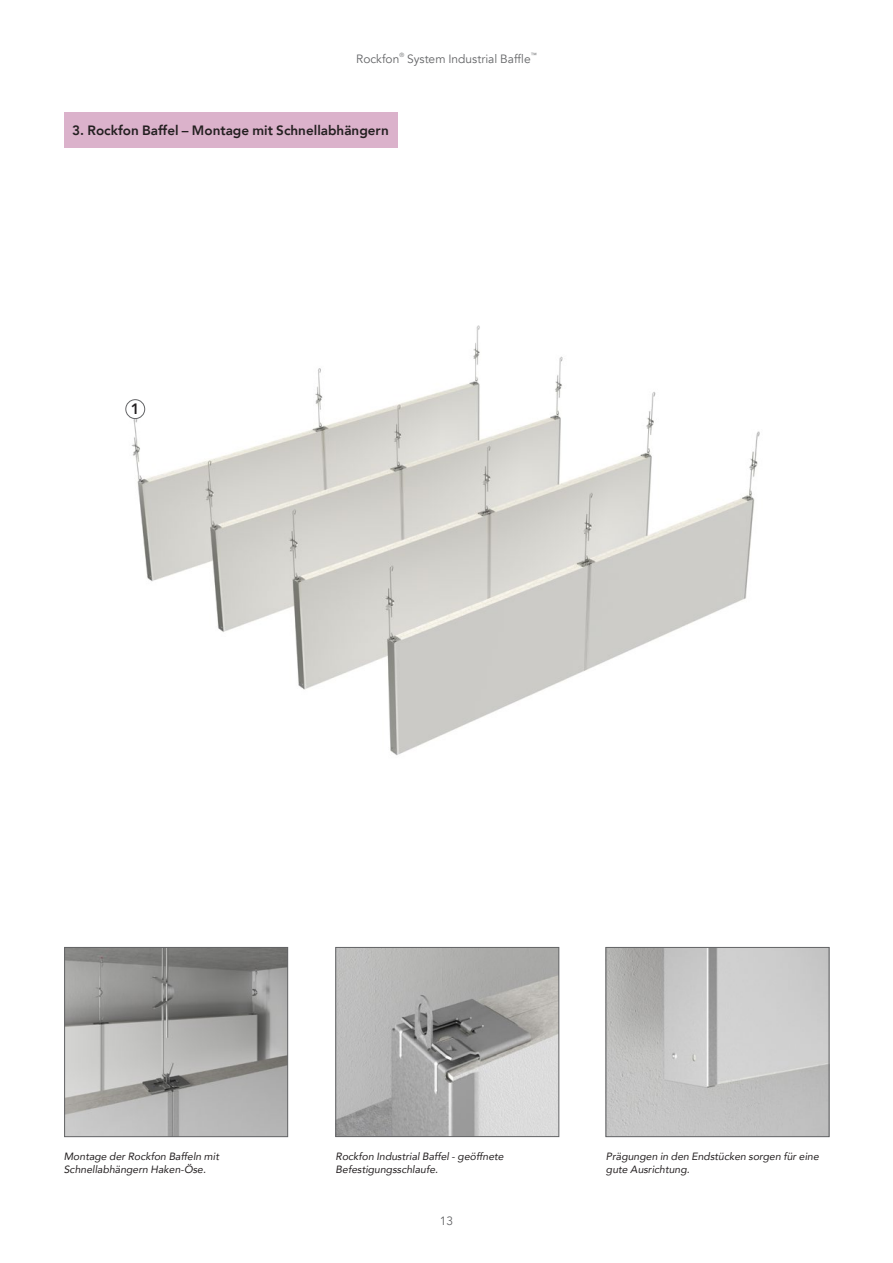
<style>
.page{position:relative;width:893px;height:1263px;background:#fff}
.page>*{position:absolute;margin:0;border:0;box-sizing:border-box;transform-origin:0 0}
.t1{font:800 15px "Avenir";color:#231f20}
.t2{font:800 13.5px "Avenir";color:#231f20}
.t3{font:12px "Avenir";color:#636466}
.t4{font:italic 10.5px/12.6px "Avenir";color:#231f20}
.t5{font:6px "Avenir";color:#636466}
</style>
<div class="page">
<img style="left:66px;top:949px;width:220px;height:186px">
<div style="left:64px;top:947px;width:224px;height:190px;border:1px solid #636466"></div>
<img style="left:608px;top:949px;width:219px;height:186px">
<div style="left:606px;top:947px;width:223px;height:190px;border:1px solid #636466"></div>
<img style="left:338px;top:949px;width:219px;height:186px">
<div style="left:336px;top:947px;width:223px;height:190px;border:1px solid #636466"></div>
<img style="left:125px;top:325px;width:635px;height:431px">
<div style="left:126px;top:400px;width:19px;height:19px;background:#fff;border-radius:50%"></div>
<div style="left:126px;top:399px;width:19px;height:20px;border:1px solid #636466;border-radius:50%"></div>
<div style="left:64px;top:113px;width:333px;height:35px;background:#dbb2cb"></div>
<p class="t3" style="left:356px;top:52px;width:45px">Rockfon</p>
<p class="t5" style="left:399px;top:51px;width:6px">®</p>
<p class="t3" style="left:407px;top:52px;width:125px">System Industrial Baffle</p>
<p class="t5" style="left:531px;top:51px;width:7px">™</p>
<p class="t2" style="left:72px;top:120px;width:318px">3. Rockfon Baffel – Montage mit Schnellabhängern</p>
<h1 class="t1" style="left:131px;top:398px;width:10px">1</h1>
<p class="t4" style="left:336px;top:1150px;width:170px">Rockfon Industrial Baffel - geöffnete<br>Befestigungsschlaufe.</p>
<p class="t4" style="left:64px;top:1150px;width:157px">Montage der Rockfon Baffeln mit<br>Schnellabhängern Haken-Öse.</p>
<p class="t4" style="left:606px;top:1150px;width:214px">Prägungen in den Endstücken sorgen für eine gute Ausrichtung.</p>
<p class="t3" style="left:440px;top:1213px;width:15px">13</p>
</div>
